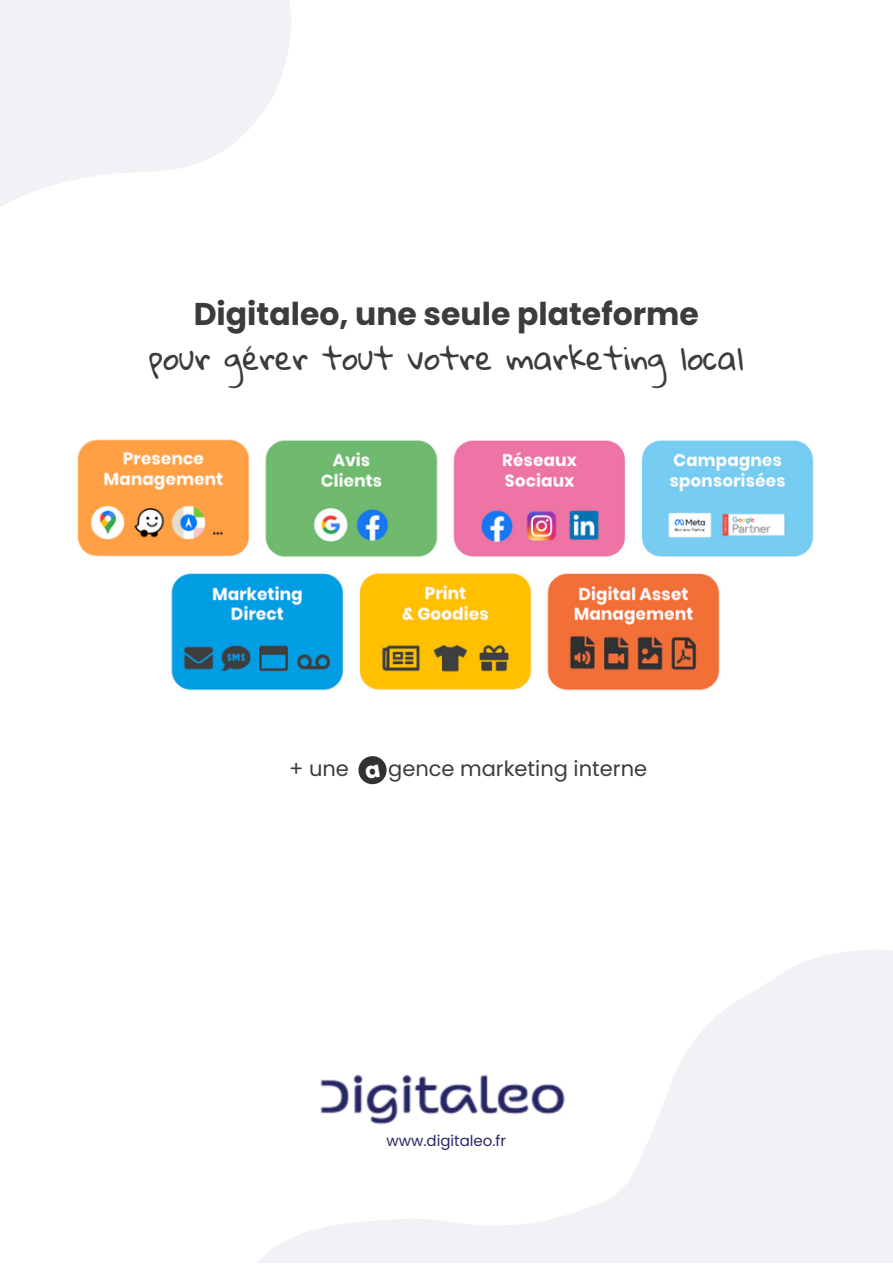
<style>
.page{position:relative;width:893px;height:1264px;background:#fff}
.page>*{position:absolute;margin:0;border:0;box-sizing:border-box;transform-origin:0 0}
.t1{font:31.5px "Gloria Hallelujah";color:#3c3c3c}
.t2{font:700 31.5px "Poppins";color:#3c3c3c}
.t3{font:21px "Poppins";color:#3c3c3c}
.t4{font:15px "Poppins";color:#292966}
</style>
<div class="page">
<svg style="left:258px;top:950px;width:634px;height:312px"></svg>
<img style="left:292px;top:1055px;width:307px;height:78px">
<div style="left:358px;top:756px;width:28px;height:28px;background:#303133;border-radius:50%"></div>
<svg style="left:0;top:0;width:291px;height:207px;fill:#f0f2f5"></svg>
<img style="left:77px;top:439px;width:737px;height:252px">
<p class="t2" style="left:194px;top:292px;width:506px">Digitaleo, une seule plateforme</p>
<p class="t1" style="left:149px;top:341px;width:596px">pour gérer tout votre marketing local</p>
<p class="t3" style="left:289px;top:754px;width:61px">+ une</p>
<p class="t3" style="left:388px;top:754px;width:260px">gence marketing interne</p>
<p class="t4" style="left:386px;top:1130px;width:121px">www.digitaleo.fr</p>
</div>
